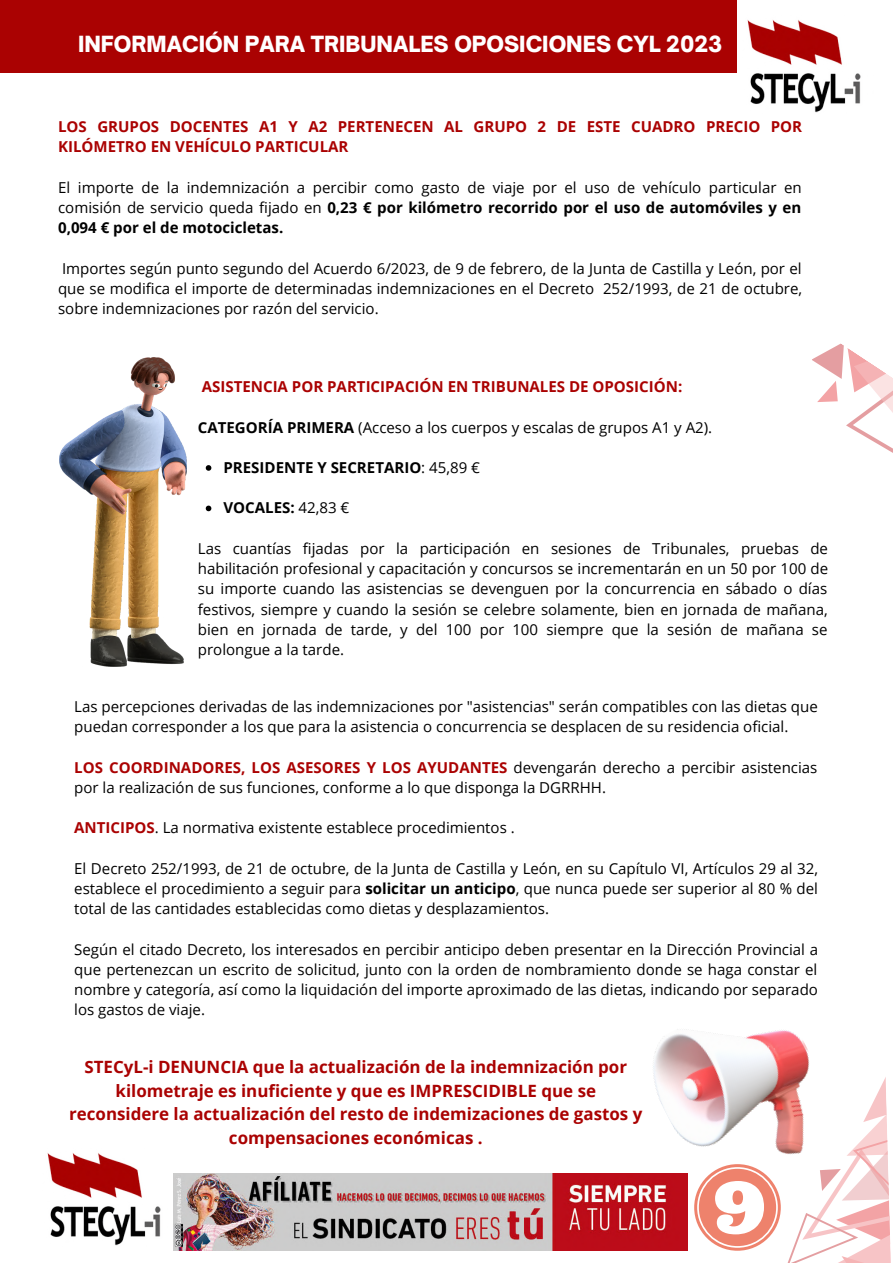
<style>
.page{position:relative;width:893px;height:1264px;background:#fff}
.page>*{position:absolute;margin:0;border:0;box-sizing:border-box;transform-origin:0 0}
.t1{font:900 21.3px "Open Sauce One";color:#fff}
.t2{font:700 16.95px/23.5px "Open Sans";color:#aa0202;text-align:center}
.t3{font:15px/20.2px "Open Sans";color:#000;text-align:justify}
.t4{font:700 15px/20.2px "Open Sans";color:#aa0202}
.t5{font:700 15px "Open Sans";color:#000}
.s1{font-weight:700}
.s2{font-weight:400}
.s3{font-weight:700;color:#aa0202}
</style>
<div class="page">
<img style="left:747px;top:20px;width:114px;height:93px">
<img style="left:173px;top:1173px;width:514px;height:77px">
<img style="left:47px;top:1153px;width:114px;height:93px">
<div style="left:0;top:0;width:737px;height:72px;background:#aa0202"></div>
<img style="left:59px;top:357px;width:127px;height:309px">
<svg style="left:206px;top:465px;width:5px;height:6px"></svg>
<svg style="left:206px;top:505px;width:5px;height:6px"></svg>
<img style="left:634px;top:1029px;width:176px;height:170px">
<svg style="left:812px;top:343px;width:80px;height:110px"></svg>
<svg style="left:694px;top:1076px;width:197px;height:186px"></svg>
<p class="t1" style="left:78px;top:30px;width:645px">INFORMACIÓN PARA TRIBUNALES OPOSICIONES CYL 2023</p>
<p class="t4" style="left:58px;top:116px;width:745px">LOS GRUPOS DOCENTES A1 Y A2 PERTENECEN AL GRUPO 2 DE ESTE CUADRO PRECIO POR<br>KILÓMETRO EN VEHÍCULO PARTICULAR</p>
<p class="t3" style="left:58px;top:177px;width:745px">El importe de la indemnización a percibir como gasto de viaje por el uso de vehículo particular en comisión de servicio queda fijado en <span class="s1">0,23 € por kilómetro recorrido por el uso de automóviles y en 0,094 € por el de motocicletas.</span></p>
<p class="t3" style="left:58px;top:258px;width:745px">Importes según punto segundo del Acuerdo 6/2023, de 9 de febrero, de la Junta de Castilla y León, por el que se modifica el importe de determinadas indemnizaciones en el Decreto 252/1993, de 21 de octubre, sobre indemnizaciones por razón del servicio.</p>
<p class="t4" style="left:202px;top:376px;width:482px">ASISTENCIA POR PARTICIPACIÓN EN TRIBUNALES DE OPOSICIÓN:</p>
<p class="t3" style="left:198px;top:416px;width:516px"><span class="s1">CATEGORÍA PRIMERA</span> (Acceso a los cuerpos y escalas de grupos A1 y A2).</p>
<p class="t5" style="left:223px;top:457px;width:258px">PRESIDENTE Y SECRETARIO<span class="s2">: 45,89 €</span></p>
<p class="t5" style="left:223px;top:497px;width:127px">VOCALES: <span class="s2">42,83 €</span></p>
<p class="t3" style="left:198px;top:538px;width:631px">Las cuantías fijadas por la participación en sesiones de Tribunales, pruebas de habilitación profesional y capacitación y concursos se incrementarán en un 50 por 100 de su importe cuando las asistencias se devenguen por la concurrencia en sábado o días festivos, siempre y cuando la sesión se celebre solamente, bien en jornada de mañana, bien en jornada de tarde, y del 100 por 100 siempre que la sesión de mañana se prolongue a la tarde.</p>
<p class="t3" style="left:74px;top:696px;width:745px">Las percepciones derivadas de las indemnizaciones por "asistencias" serán compatibles con las dietas que puedan corresponder a los que para la asistencia o concurrencia se desplacen de su residencia oficial.</p>
<p class="t3" style="left:74px;top:756px;width:744px"><span class="s3">LOS COORDINADORES, LOS ASESORES Y LOS AYUDANTES</span> devengarán derecho a percibir asistencias por la realización de sus funciones, conforme a lo que disponga la DGRRHH.</p>
<p class="t3" style="left:74px;top:817px;width:442px"><span class="s3">ANTICIPOS</span>. La normativa existente establece procedimientos .</p>
<p class="t3" style="left:74px;top:857px;width:745px">El Decreto 252/1993, de 21 de octubre, de la Junta de Castilla y León, en su Capítulo VI, Artículos 29 al 32, establece el procedimiento a seguir para <span class="s1">solicitar un anticipo</span>, que nunca puede ser superior al 80 % del total de las cantidades establecidas como dietas y desplazamientos.</p>
<p class="t3" style="left:74px;top:938px;width:745px">Según el citado Decreto, los interesados en percibir anticipo deben presentar en la Dirección Provincial a que pertenezcan un escrito de solicitud, junto con la orden de nombramiento donde se haga constar el nombre y categoría, así como la liquidación del importe aproximado de las dietas, indicando por separado los gastos de viaje.</p>
<p class="t2" style="left:69px;top:1054px;width:574px">STECyL-i DENUNCIA que la actualización de la indemnización por kilometraje es inuficiente y que es IMPRESCIDIBLE que se reconsidere la actualización del resto de indemizaciones de gastos y compensaciones económicas .</p>
</div>
